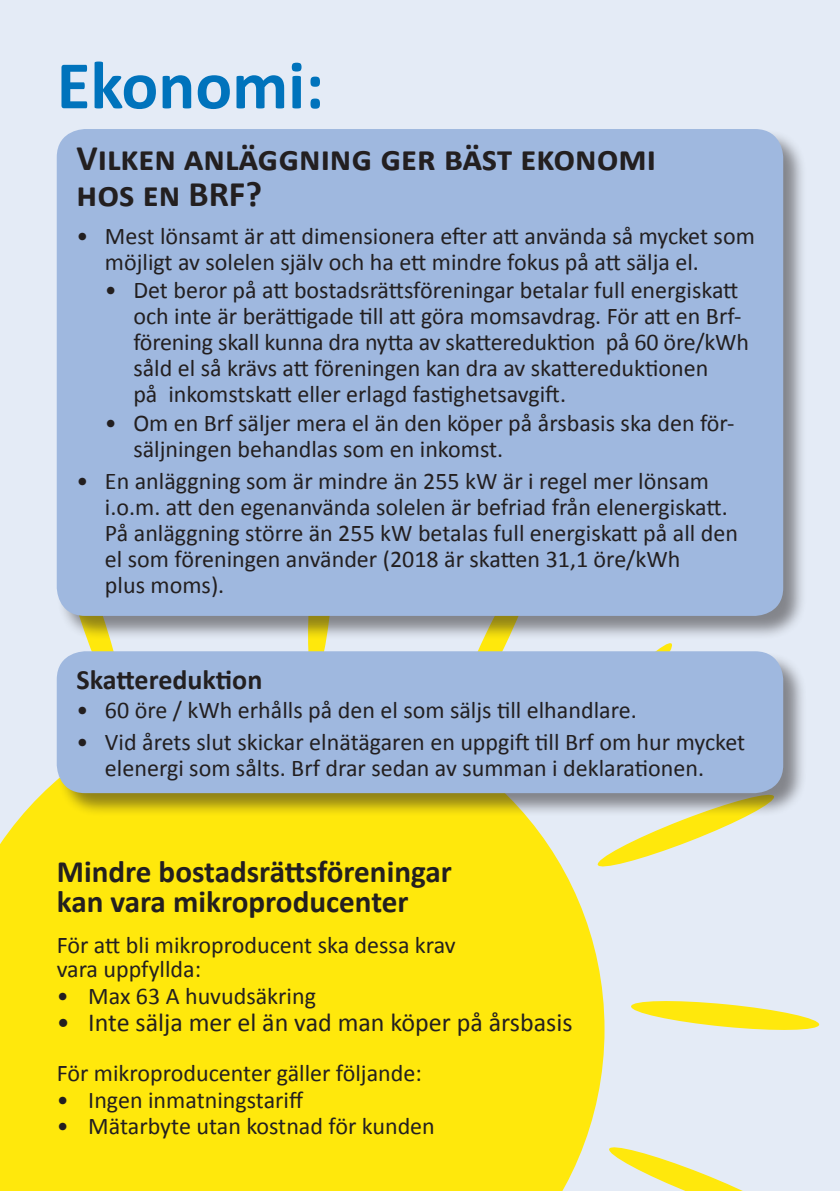
<style>
.page{position:relative;width:840px;height:1191px;background:#fff}
.page>*{position:absolute;margin:0;border:0;box-sizing:border-box;transform-origin:0 0}
.t1{font:700 68.8px "Calibri";color:#0073bc}
.t2{font:700 36px/36px "Calibri";color:#231f20}
.t3{font:700 31.2px/30px "Calibri";color:#231f20}
.t4{font:700 28px "Calibri";color:#231f20}
.t5{font:26px "Calibri";color:#231f20}
.t6{font:24px/26px "Calibri";color:#231f20}
</style>
<div class="page">
<div style="left:0;top:0;width:839px;height:1191px;background:#e4ebf6"></div>
<div style="left:0;top:709px;width:604px;height:482px;background:#ffe80c"></div>
<svg style="left:56px;top:640px;width:58px;height:69px"></svg>
<svg style="left:308px;top:640px;width:19px;height:11px"></svg>
<svg style="left:449px;top:640px;width:296px;height:230px"></svg>
<svg style="left:631px;top:1001px;width:187px;height:29px"></svg>
<svg style="left:609px;top:1147px;width:134px;height:44px"></svg>
<div style="left:56px;top:129px;width:751px;height:511px;background:#231f20;opacity:.5"></div>
<div style="left:57px;top:129px;width:725px;height:487px;background:#9fb8df;border-radius:28px"></div>
<div style="left:57px;top:651px;width:749px;height:166px;background:#231f20;opacity:.5"></div>
<div style="left:57px;top:651px;width:725px;height:142px;background:#9fb8df;border-radius:28px"></div>
<h1 class="t1" style="left:57px;top:43px;width:269px">Ekonomi:</h1>
<h2 class="t2" style="left:77px;top:139px;width:580px">Vilken anläggning ger bäst ekonomi hos en BRF?</h2>
<p class="t6" style="left:105px;top:221px;width:651px;text-indent:-28px">• Mest lönsamt är att dimensionera efter att använda så mycket som möjligt av solelen själv och ha ett mindre fokus på att sälja el.</p>
<p class="t6" style="left:133px;top:276px;width:616px;text-indent:-28px">• Det beror på att bostadsrättsföreningar betalar full energiskatt och inte är berättigade till att göra momsavdrag. För att en Brf&shy;förening skall kunna dra nytta av skattereduktion på 60 öre/kWh såld el så krävs att föreningen kan dra av skattereduktionen<br>på inkomstskatt eller erlagd fastighetsavgift.</p>
<p class="t6" style="left:133px;top:409px;width:602px;text-indent:-28px">• Om en Brf säljer mera el än den köper på årsbasis ska den för&shy;säljningen behandlas som en inkomst.</p>
<p class="t6" style="left:105px;top:467px;width:634px;text-indent:-28px">• En anläggning som är mindre än 255 kW är i regel mer lönsam i.o.m. att den egenanvända solelen är befriad från elenergiskatt.<br>På anläggning större än 255 kW betalas full energiskatt på all den el som föreningen använder (2018 är skatten 31,1 öre/kWh<br>plus moms).</p>
<p class="t4" style="left:77px;top:662px;width:187px">Skattereduktion</p>
<p class="t6" style="left:77px;top:696px;width:561px">• 60 öre / kWh erhålls på den el som säljs till elhandlare.</p>
<p class="t6" style="left:77px;top:727px;width:669px;text-align:center">• Vid årets slut skickar elnätägaren en uppgift till Brf om hur mycket elenergi som sålts. Brf drar sedan av summan i deklarationen.</p>
<p class="t3" style="left:57px;top:855px;width:396px">Mindre bostadsrättsföreningar kan vara mikroproducenter</p>
<p class="t6" style="left:57px;top:932px;width:400px;line-height:24px">För att bli mikroproducent ska dessa krav vara uppfyllda:</p>
<p class="t6" style="left:57px;top:981px;width:261px">• Max 63 A huvudsäkring</p>
<p class="t5" style="left:57px;top:1006px;width:517px">• Inte sälja mer el än vad man köper på årsbasis</p>
<p class="t6" style="left:57px;top:1058px;width:366px">För mikroproducenter gäller följande:</p>
<p class="t6" style="left:57px;top:1085px;width:248px">• Ingen inmatningstariff</p>
<p class="t6" style="left:57px;top:1112px;width:379px">• Mätarbyte utan kostnad för kunden</p>
</div>
